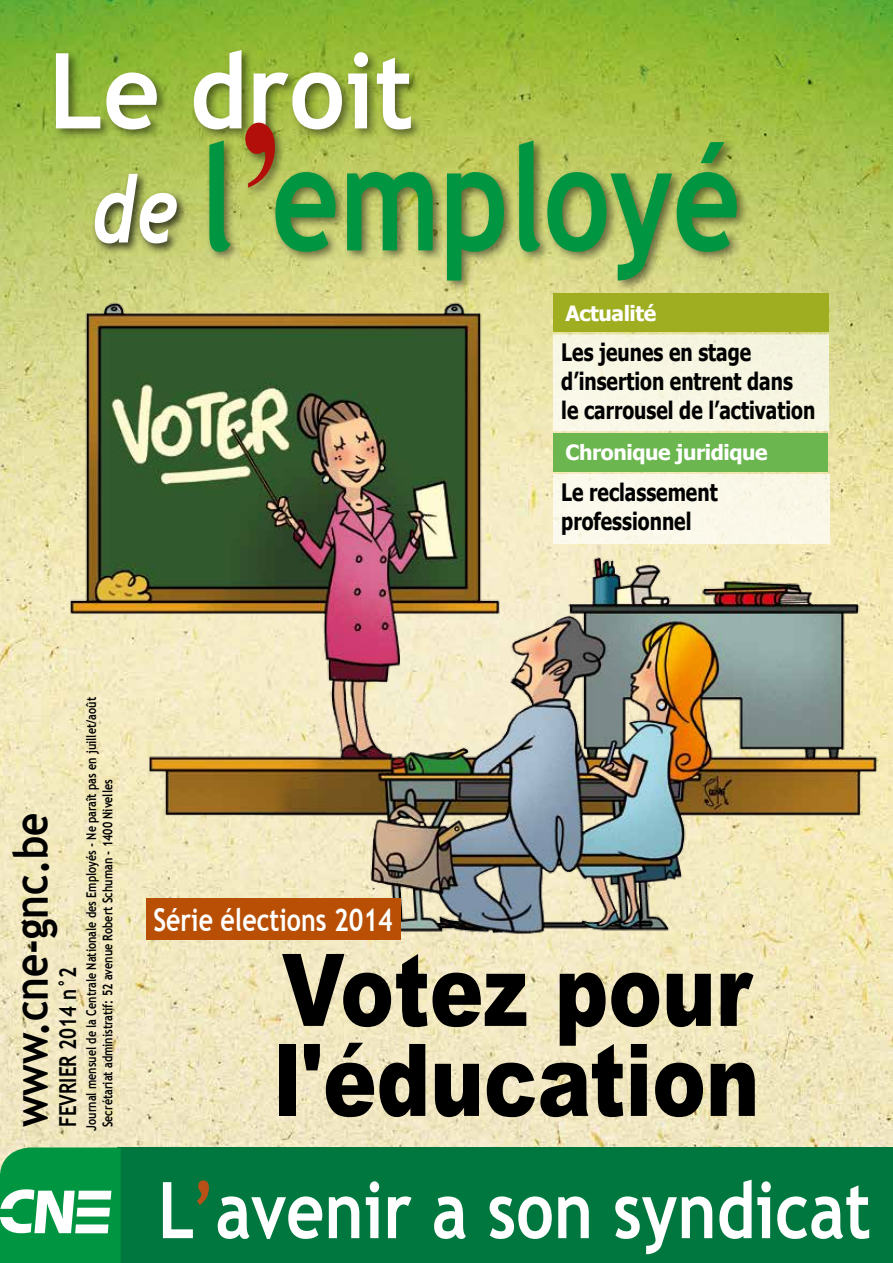
<style>
.page{position:relative;width:893px;height:1263px;background:#fff}
.page>*{position:absolute;margin:0;border:0;box-sizing:border-box;transform-origin:0 0}
.t1{font:700 147px "Trebuchet MS";color:#009641;scale:.8 1}
.t2{font:700 105px "Trebuchet MS";color:#fff;scale:.94 1}
.t3{font:900 100.5px/90px "Arial";color:#000;scale:.8 1}
.t4{font:700 78.3px "Trebuchet MS";color:#fff;scale:.85 1}
.t5{font:700 47.55px "Trebuchet MS";color:#000;scale:.85 1}
.t6{font:700 31.35px "Trebuchet MS";color:#fff;scale:.8 1}
.t7{font:700 24px/28.8px "Tahoma";color:#000;scale:.8 1}
.t8{font:700 23.4px "Trebuchet MS";color:#000;scale:.8 1}
.t9{font:700 21px "Tahoma";letter-spacing:-.02em;color:#fff}
.t10{font:700 13.5px/16.2px "Trebuchet MS";color:#000;scale:.8 1}
.s1{font-family:"Trebuchet";font-style:italic;font-size:93.15px;color:#fff}
.s2{font-family:"Times New Roman";font-size:199.8px;color:#b20f0a}
.s3{color:#b85018}
</style>
<div class="page">
<img style="left:0;top:0;width:893px;height:1147px">
<div style="left:52px;top:47px;width:371px;height:95px;background:#000;opacity:.5"></div>
<div style="left:91px;top:170px;width:98px;height:86px;background:#000;opacity:.75"></div>
<div style="left:205px;top:137px;width:544px;height:156px;background:#000;opacity:.5"></div>
<div style="left:241px;top:119px;width:46px;height:80px;background:#000;opacity:.5"></div>
<div style="left:118px;top:1147px;width:775px;height:116px;background:#00773f"></div>
<svg style="left:0;top:1147px;width:121px;height:116px"></svg>
<img style="left:0;top:271px;width:893px;height:678px">
<div style="left:146px;top:898px;width:254px;height:42px;background:#b84f04"></div>
<h2 class="t2" style="left:49px;top:25px;width:390px">Le droit</h2>
<h1 class="t1" style="left:92px;top:106px;width:812px"><span class="s1">de</span> l<span class="s2">’</span>employé</h1>
<h3 class="t9" style="left:566px;top:298px;width:92px">Actualité</h3>
<h3 class="t7" style="left:561px;top:337px;width:319px">Les jeunes en stage d’insertion entrent dans le carrousel de l’activation</h3>
<h3 class="t9" style="left:566px;top:438px;width:204px">Chronique juridique</h3>
<h3 class="t7" style="left:561px;top:476px;width:197px">Le reclassement professionnel</h3>
<h3 class="t5" style="left:1px;top:1127px;width:372px;rotate:-90deg">www.cne-gnc.be</h3>
<h3 class="t8" style="left:53px;top:1127px;width:202px;rotate:-90deg">FEVRIER 2014 n°2</h3>
<p class="t10" style="left:83px;top:1130px;width:543px;rotate:-90deg">Journal mensuel de la Centrale Nationale des Employés - Ne paraît pas en juillet/août<br>Secrétariat administratif: 52 avenue Robert Schuman - 1400 Nivelles</p>
<h3 class="t6" style="left:153px;top:900px;width:301px">Série élections 2014</h3>
<h3 class="t3" style="left:274px;top:946px;width:609px">Votez pour l'éducation</h3>
<h3 class="t4" style="left:158px;top:1161px;width:840px">L<span class="s3">’</span>avenir a son syndicat</h3>
</div>
